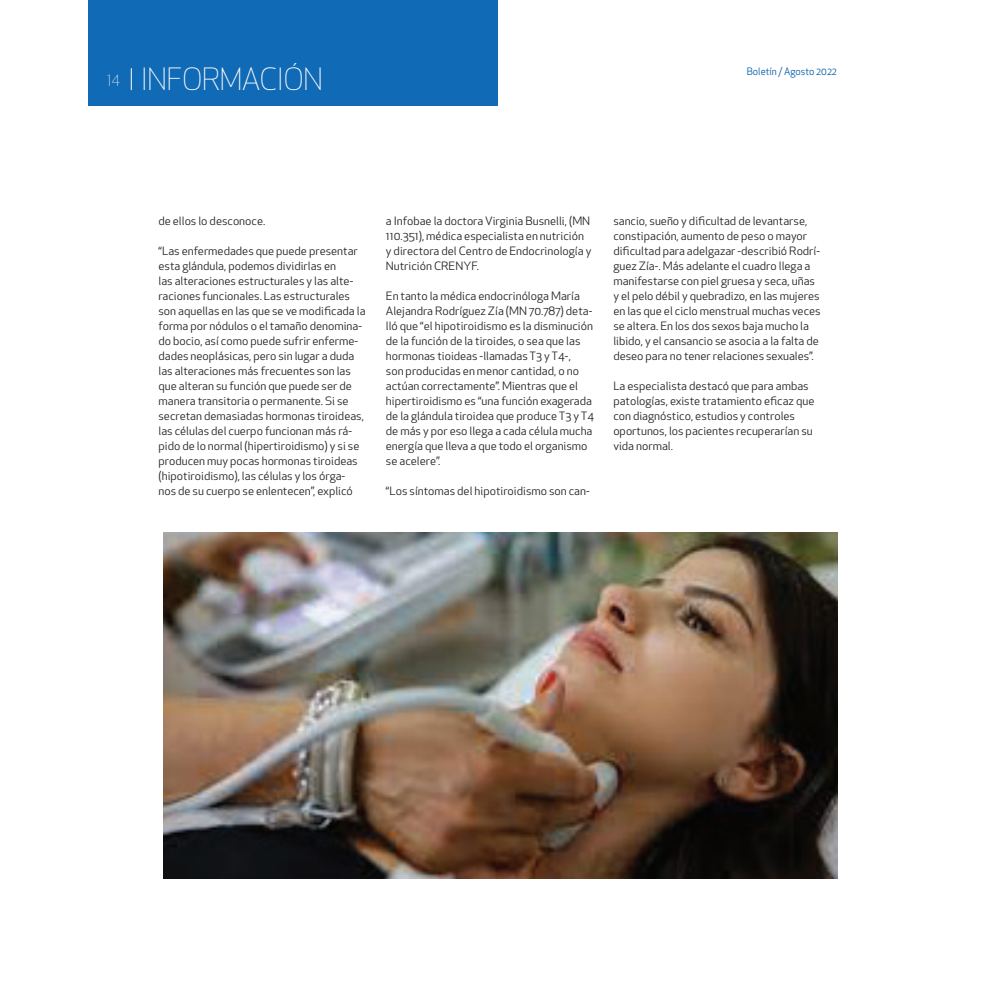
<style>
.page{position:relative;width:993px;height:993px;background:#fff}
.page>*{position:absolute;margin:0;border:0;box-sizing:border-box;transform-origin:0 0}
.t1{font:300 30px "Apex New";color:#fff}
.t2{font:11.25px/15px "Apex New";color:#231f20;scale:1.06 1}
.t3{font:10px "Apex New";color:#015aaa}
.s1{font-size:15px}
</style>
<div class="page">
<div style="left:89px;top:0;width:408px;height:105px;background:#116ab5"></div>
<svg style="left:131px;top:68px;width:1px;height:22px"></svg>
<img style="left:163px;top:532px;width:673px;height:345px">
<h1 class="t1" style="left:107px;top:61px;width:217px"><span class="s1">14</span> INFORMACIÓN</h1>
<p class="t3" style="left:746px;top:65px;width:92px">Boletín / Agosto 2022</p>
<p class="t2" style="left:158px;top:213px;width:102px">de ellos lo desconoce.</p>
<p class="t2" style="left:158px;top:243px;width:197px">“Las enfermedades que puede presentar esta glándula, podemos dividirlas en<br>las alteraciones estructurales y las alte&shy;raciones funcionales. Las estructurales son aquellas en las que se ve modificada la forma por nódulos o el tamaño denomina&shy;do bocio, así como puede sufrir enferme&shy;dades neoplásicas, pero sin lugar a duda las alteraciones más frecuentes son las que alteran su función que puede ser de manera transitoria o permanente. Si se secretan demasiadas hormonas tiroideas, las células del cuerpo funcionan más rá&shy;pido de lo normal (hipertiroidismo) y si se producen muy pocas hormonas tiroideas (hipotiroidismo), las células y los órga&shy;nos de su cuerpo se enlentecen”, explicó</p>
<p class="t2" style="left:386px;top:213px;width:195px">a Infobae la doctoraVirginia Busnelli, (MN 110.351), médica especialista en nutrición y directora del Centro de Endocrinología y Nutrición CRENYF.</p>
<p class="t2" style="left:386px;top:288px;width:198px">En tanto la médica endocrinóloga María Alejandra Rodríguez Zía (MN 70.787) deta&shy;lló que “el hipotiroidismo es la disminución de la función de la tiroides, o sea que las hormonas tioideas -llamadas T3 y T4-,<br>son producidas en menor cantidad, o no actúan correctamente”. Mientras que el hipertiroidismo es “una función exagerada de la glándula tiroidea que produce T3 y T4 de más y por eso llega a cada célula mucha energía que lleva a que todo el organismo se acelere”.</p>
<p class="t2" style="left:386px;top:483px;width:194px">“Los síntomas del hipotiroidismo son can-</p>
<p class="t2" style="left:613px;top:213px;width:197px">sancio, sueño y dificultad de levantarse, constipación, aumento de peso o mayor dificultad para adelgazar -describió Rodrí&shy;guez Zía-. Más adelante el cuadro llega a manifestarse con piel gruesa y seca, uñas y el pelo débil y quebradizo, en las mujeres en las que el ciclo menstrual muchas veces se altera. En los dos sexos baja mucho la libido, y el cansancio se asocia a la falta de deseo para no tener relaciones sexuales”.</p>
<p class="t2" style="left:613px;top:378px;width:191px">La especialista destacó que para ambas patologías, existe tratamiento eficaz que con diagnóstico, estudios y controles oportunos, los pacientes recuperarían su vida normal.</p>
</div>
